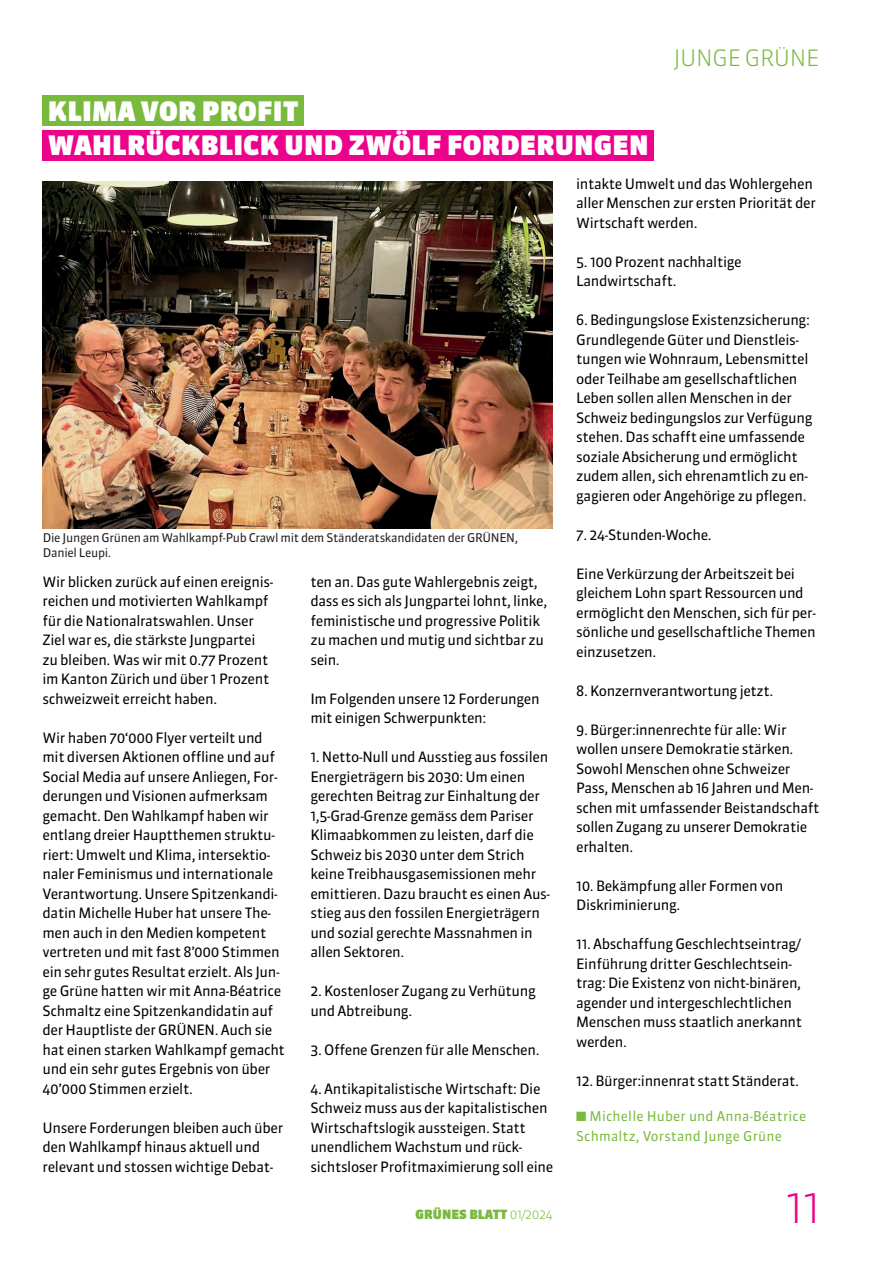
<style>
.page{position:relative;width:893px;height:1263px;background:#fff}
.page>*{position:absolute;margin:0;border:0;box-sizing:border-box;transform-origin:0 0}
.t1{font:300 45px "Sanuk OT";color:#ed028c}
.t2{font:900 26.7px "Sanuk OT";letter-spacing:.01em;color:#fff}
.t3{font:300 22.5px "Sanuk OT";letter-spacing:-.015em;color:#79ba3e}
.t4{font:14.25px/19.5px "Sanuk OT";letter-spacing:-.025em;color:#000001}
.t5{font:13.5px/19.5px "Sanuk OT";letter-spacing:.015em;color:#79ba3e}
.t6{font:900 12.75px "Sanuk OT";color:#79ba3e}
.t7{font:12px/15px "Sanuk OT";letter-spacing:-.025em;color:#231f20}
.s1{font-weight:300}
</style>
<div class="page">
<div style="left:43px;top:130px;width:611px;height:31px;background:#ed028c"></div>
<div style="left:43px;top:96px;width:261px;height:30px;background:#79ba3e"></div>
<img style="left:42px;top:182px;width:511px;height:347px">
<h2 class="t2" style="left:48px;top:94px;width:252px">KLIMA VOR PROFIT</h2>
<h2 class="t2" style="left:48px;top:129px;width:602px">WAHLRÜCKBLICK UND ZWÖLF FORDERUNGEN</h2>
<h3 class="t3" style="left:674px;top:44px;width:147px">JUNGE GRÜNE</h3>
<p class="t7" style="left:43px;top:530px;width:477px">Die Jungen Grünen am Wahlkampf-Pub Crawl mit dem Ständeratskandidaten der GRÜNEN,<br>Daniel Leupi.</p>
<p class="t4" style="left:43px;top:572px;width:232px">Wir blicken zurück auf einen ereignis&shy;reichen und motivierten Wahlkampf für die Nationalratswahlen. Unser Ziel war es, die stärkste Jungpartei zu bleiben. Was wir mit 0.77 Prozent im Kanton Zürich und über 1 Prozent schweizweit erreicht haben.</p>
<p class="t4" style="left:43px;top:728px;width:244px">Wir haben 70‘000 Flyer verteilt und mit diversen Aktionen offline und auf Social Media auf unsere Anliegen, For&shy;derungen und Visionen aufmerksam gemacht. Den Wahlkampf haben wir entlang dreier Hauptthemen struktu&shy;riert: Umwelt und Klima, intersektio&shy;naler Feminismus und internationale Verantwortung. Unsere Spitzenkandi&shy;datin Michelle Huber hat unsere The&shy;men auch in den Medien kompetent vertreten und mit fast 8’000 Stimmen ein sehr gutes Resultat erzielt. Als Jun&shy;ge Grüne hatten wir mit Anna-Béatrice Schmaltz eine Spitzenkandidatin auf der Hauptliste der GRÜNEN. Auch sie hat einen starken Wahlkampf gemacht und ein sehr gutes Ergebnis von über 40’000 Stimmen erzielt.</p>
<p class="t4" style="left:43px;top:1117px;width:242px">Unsere Forderungen bleiben auch über den Wahlkampf hinaus aktuell und relevant und stossen wichtige Debat-</p>
<p class="t4" style="left:310px;top:572px;width:238px">ten an. Das gute Wahlergebnis zeigt, dass es sich als Jungpartei lohnt, linke, feministische und progressive Politik zu machen und mutig und sichtbar zu sein.</p>
<p class="t4" style="left:310px;top:689px;width:231px">Im Folgenden unsere 12 Forderungen mit einigen Schwerpunkten:</p>
<p class="t4" style="left:310px;top:747px;width:241px">1. Netto-Null und Ausstieg aus fossilen Energieträgern bis 2030: Um einen gerechten Beitrag zur Einhaltung der 1,5-Grad-Grenze gemäss dem Pariser Klimaabkommen zu leisten, darf die Schweiz bis 2030 unter dem Strich keine Treibhausgasemissionen mehr emittieren. Dazu braucht es einen Aus&shy;stieg aus den fossilen Energieträgern und sozial gerechte Massnahmen in allen Sektoren.</p>
<p class="t4" style="left:310px;top:981px;width:227px">2. Kostenloser Zugang zu Verhütung und Abtreibung.</p>
<p class="t4" style="left:310px;top:1040px;width:231px">3. Offene Grenzen für alle Menschen.</p>
<p class="t4" style="left:310px;top:1079px;width:244px">4. Antikapitalistische Wirtschaft: Die Schweiz muss aus der kapitalistischen Wirtschaftslogik aussteigen. Statt unendlichem Wachstum und rück&shy;sichtsloser Profitmaximierung soll eine</p>
<p class="t6" style="left:416px;top:1206px;width:139px">GRÜNES BLATT <span class="s1">01/2024</span></p>
<p class="t4" style="left:576px;top:174px;width:241px">intakte Umwelt und das Wohlergehen aller Menschen zur ersten Priorität der<br>Wirtschaft werden.</p>
<p class="t4" style="left:576px;top:252px;width:167px">5. 100 Prozent nachhaltige<br>Landwirtschaft.</p>
<p class="t4" style="left:576px;top:310px;width:238px">6. Bedingungslose Existenzsicherung:<br>Grundlegende Güter und Dienstleis&shy;tungen wie Wohnraum, Lebensmittel oder Teilhabe am gesellschaftlichen Leben sollen allen Menschen in der Schweiz bedingungslos zur Verfügung stehen. Das schafft eine umfassende soziale Absicherung und ermöglicht zudem allen, sich ehrenamtlich zu en&shy;gagieren oder Angehörige zu pflegen.</p>
<p class="t4" style="left:576px;top:525px;width:137px">7. 24-Stunden-Woche.</p>
<p class="t4" style="left:576px;top:564px;width:241px">Eine Verkürzung der Arbeitszeit bei gleichem Lohn spart Ressourcen und ermöglicht den Menschen, sich für per&shy;sönliche und gesellschaftliche Themen einzusetzen.</p>
<p class="t4" style="left:576px;top:681px;width:199px">8. Konzernverantwortung jetzt.</p>
<p class="t4" style="left:576px;top:720px;width:245px">9. Bürger:innenrechte für alle: Wir wollen unsere Demokratie stärken.<br>Sowohl Menschen ohne Schweizer<br>Pass, Menschen ab 16 Jahren und Men&shy;schen mit umfassender Beistandschaft sollen Zugang zu unserer Demokratie erhalten.</p>
<p class="t4" style="left:576px;top:876px;width:209px">10. Bekämpfung aller Formen von<br>Diskriminierung.</p>
<p class="t4" style="left:576px;top:934px;width:227px">11. Abschaffung Geschlechtseintrag/<br>Einführung dritter Geschlechtsein&shy;trag: Die Existenz von nicht-binären, agender und intergeschlechtlichen<br>Menschen muss staatlich anerkannt werden.</p>
<p class="t4" style="left:576px;top:1071px;width:224px">12. Bürger:innenrat statt Ständerat.</p>
<p class="t5" style="left:576px;top:1107px;width:231px">■ Michelle Huber und Anna-Béatrice<br>Schmaltz, Vorstand Junge Grüne</p>
<h1 class="t1" style="left:786px;top:1178px;width:36px">11</h1>
</div>
